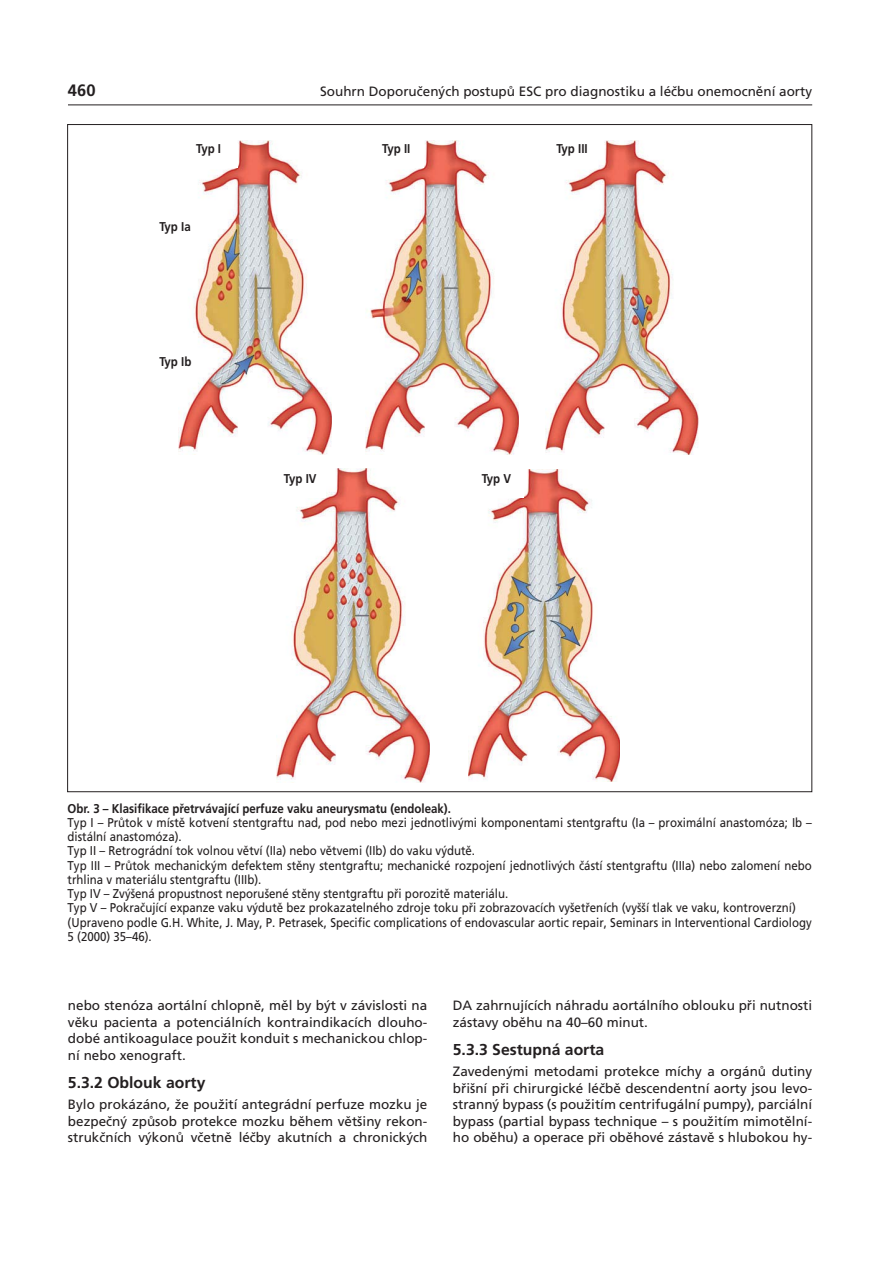
<style>
.page{position:relative;width:893px;height:1263px;background:#fff}
.page>*{position:absolute;margin:0;border:0;box-sizing:border-box;transform-origin:0 0}
.t1{font:700 16.5px "Frutiger CE";color:#231f20}
.t2{font:700 15.75px "Frutiger CE";color:#231f20}
.t3{font:13.5px/16.5px "Frutiger CE";color:#231f20;text-align:justify}
.t4{font:12.75px/14.2px "Frutiger CE";color:#231f20;scale:.9 1}
.t5{font:700 12.75px "Frutiger CE";color:#231f20;scale:.9 1}
</style>
<div class="page">
<hr style="left:68px;top:105px;width:744px;height:1px;background:#231f20">
<img style="left:179px;top:141px;width:153px;height:314px">
<img style="left:366px;top:141px;width:153px;height:314px">
<img style="left:545px;top:141px;width:153px;height:314px">
<img style="left:276px;top:468px;width:153px;height:314px">
<img style="left:468px;top:469px;width:152px;height:313px">
<div style="left:196px;top:143px;width:42px;height:25px;background:#fff"></div>
<div style="left:159px;top:221px;width:42px;height:25px;background:#fff"></div>
<div style="left:284px;top:473px;width:41px;height:25px;background:#fff"></div>
<div style="left:482px;top:473px;width:41px;height:25px;background:#fff"></div>
<div style="left:382px;top:143px;width:42px;height:25px;background:#fff"></div>
<div style="left:556px;top:143px;width:42px;height:25px;background:#fff"></div>
<p class="t1" style="left:68px;top:84px;width:29px">460</p>
<p class="t3" style="left:320px;top:84px;width:494px">Souhrn Doporučených postupů ESC pro diagnostiku a léčbu onemocnění aorty</p>
<p class="t5" style="left:196px;top:143px;width:29px">Typ I</p>
<p class="t5" style="left:159px;top:221px;width:36px">Typ Ia</p>
<p class="t5" style="left:159px;top:356px;width:37px">Typ Ib</p>
<p class="t5" style="left:382px;top:143px;width:33px">Typ II</p>
<p class="t5" style="left:556px;top:143px;width:36px">Typ III</p>
<p class="t5" style="left:284px;top:474px;width:38px">Typ IV</p>
<p class="t5" style="left:482px;top:474px;width:34px">Typ V</p>
<p class="t5" style="left:68px;top:803px;width:427px">Obr. 3 – Klasifikace přetrvávající perfuze vaku aneurysmatu (endoleak).</p>
<p class="t4" style="left:68px;top:816px;width:828px">Typ I – Průtok v místě kotvení stentgraftu nad, pod nebo mezi jednotlivými komponentami stentgraftu (Ia – proximální anastomóza; Ib – distální anastomóza).<br>Typ II – Retrográdní tok volnou větví (IIa) nebo větvemi (IIb) do vaku výdutě.<br>Typ III – Průtok mechanickým defektem stěny stentgraftu; mechanické rozpojení jednotlivých částí stentgraftu (IIIa) nebo zalomení nebo trhlina v materiálu stentgraftu (IIIb).<br>Typ IV – Zvýšená propustnost neporušené stěny stentgraftu při porozitě materiálu.<br>Typ V – Pokračující expanze vaku výdutě bez prokazatelného zdroje toku při zobrazovacích vyšetřeních (vyšší tlak ve vaku, kontroverzní) (Upraveno podle G.H. White, J. May, P. Petrasek, Specific complications of endovascular aortic repair, Seminars in Interventional Cardiology 5 (2000) 35–46).</p>
<p class="t3" style="left:68px;top:998px;width:361px">nebo stenóza aortální chlopně, měl by být v závislosti na věku pacienta a potenciálních kontraindikacích dlouho&shy;dobé antikoagulace použit konduit s mechanickou chlop&shy;ní nebo xenograft.</p>
<p class="t2" style="left:68px;top:1076px;width:139px">5.3.2 Oblouk aorty</p>
<p class="t3" style="left:68px;top:1097px;width:361px">Bylo prokázáno, že použití antegrádní perfuze mozku je bezpečný způsob protekce mozku během většiny rekon&shy;strukčních výkonů včetně léčby akutních a chronických</p>
<p class="t3" style="left:453px;top:998px;width:361px">DA zahrnujících náhradu aortálního oblouku při nutnosti zástavy oběhu na 40–60 minut.</p>
<p class="t2" style="left:453px;top:1043px;width:153px">5.3.3 Sestupná aorta</p>
<p class="t3" style="left:453px;top:1064px;width:361px">Zavedenými metodami protekce míchy a orgánů dutiny břišní při chirurgické léčbě descendentní aorty jsou levo&shy;stranný bypass (s použitím centrifugální pumpy), parciální bypass (partial bypass technique – s použitím mimotělní&shy;ho oběhu) a operace při oběhové zástavě s hlubokou hy-</p>
</div>
